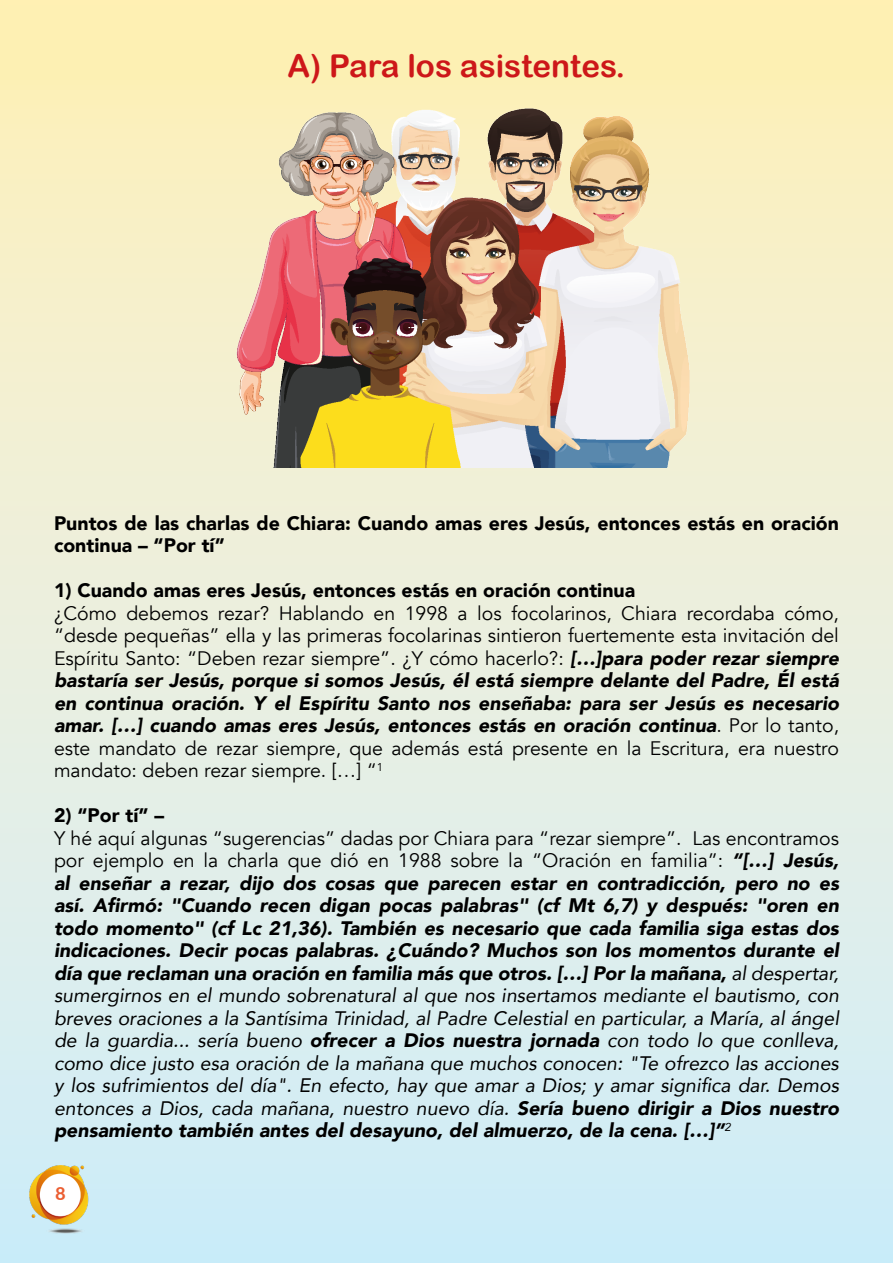
<style>
.page{position:relative;width:893px;height:1263px;background:#fff}
.page>*{position:absolute;margin:0;border:0;box-sizing:border-box;transform-origin:0 0}
.t1{font:31.5px "Arial Rounded MT Bold";color:#cd1719}
.t2{font:italic 900 19.5px/22.5px "Avenir";color:#000;text-align:justify}
.t3{font:19.5px/22.5px "Avenir";color:#000;text-align:justify}
.t4{font:900 19.5px/22.5px "Avenir";color:#000}
.t5{font:18px "Arial Rounded MT Bold";color:#eb5e32}
.s1{font-weight:900;font-style:italic}
.s2{font-weight:400;font-style:normal}
.s3{font-weight:400}
</style>
<div class="page">
<div style="left:0;top:0;width:893px;height:1263px;background:linear-gradient(to bottom,#fff1b9,#cfedfe)"></div>
<img style="left:30px;top:1165px;width:70px;height:71px">
<img style="left:203px;top:108px;width:486px;height:360px">
<h1 class="t1" style="left:288px;top:47px;width:339px">A) Para los asistentes.</h1>
<p class="t4" style="left:54px;top:511px;width:786px">Puntos de las charlas de Chiara: Cuando amas eres Jesús, entonces estás en oración continua – “Por tí”</p>
<p class="t4" style="left:54px;top:579px;width:583px">1) Cuando amas eres Jesús, entonces estás en oración continua</p>
<p class="t3" style="left:54px;top:602px;width:787px">¿Cómo debemos rezar? Hablando en 1998 a los focolarinos, Chiara recordaba cómo, “desde pequeñas” ella y las primeras focolarinas sintieron fuertemente esta invitación del Espíritu Santo: “Deben rezar siempre”. ¿Y cómo hacerlo?: <span class="s1">[…]para poder rezar siempre bastaría ser Jesús, porque si somos Jesús, él está siempre delante del Padre, Él está en continua oración. Y el Espíritu Santo nos enseñaba: para ser Jesús es necesario amar. […] cuando amas eres Jesús, entonces estás en oración continua</span>. Por lo tanto, este mandato de rezar siempre, que además está presente en la Escritura, era nuestro mandato: deben rezar siempre. […] “<sup>1</sup></p>
<p class="t4" style="left:54px;top:804px;width:112px">2) “Por tí” –</p>
<p class="t2" style="left:54px;top:826px;width:787px"><span class="s2">Y hé aquí algunas “sugerencias” dadas por Chiara para “rezar siempre”. Las encontramos por ejemplo en la charla que dió en 1988 sobre la “Oración en familia”:</span> “[…] Jesús, al enseñar a rezar, dijo dos cosas que parecen estar en contradicción, pero no es así. Afirmó: "Cuando recen digan pocas palabras" (cf Mt 6,7) y después: "oren en todo momento" (cf Lc 21,36). También es necesario que cada familia siga estas dos indicaciones. Decir pocas palabras. ¿Cuándo? Muchos son los momentos durante el día que reclaman una oración en familia más que otros. […] Por la mañana, <span class="s3">al despertar, sumergirnos en el mundo sobrenatural al que nos insertamos mediante el bautismo, con breves oraciones a la Santísima Trinidad, al Padre Celestial en particular, a María, al ángel de la guardia... sería bueno</span> ofrecer a Dios nuestra jornada <span class="s3">con todo lo que conlleva, como dice justo esa oración de la mañana que muchos conocen: "Te ofrezco las acciones y los sufrimientos del día". En efecto, hay que amar a Dios; y amar significa dar. Demos entonces a Dios, cada mañana, nuestro nuevo día.</span> Sería bueno dirigir a Dios nuestro pensamiento también antes del desayuno, del almuerzo, de la cena. […]”<sup>2</sup></p>
<p class="t5" style="left:55px;top:1183px;width:12px">8</p>
</div>
